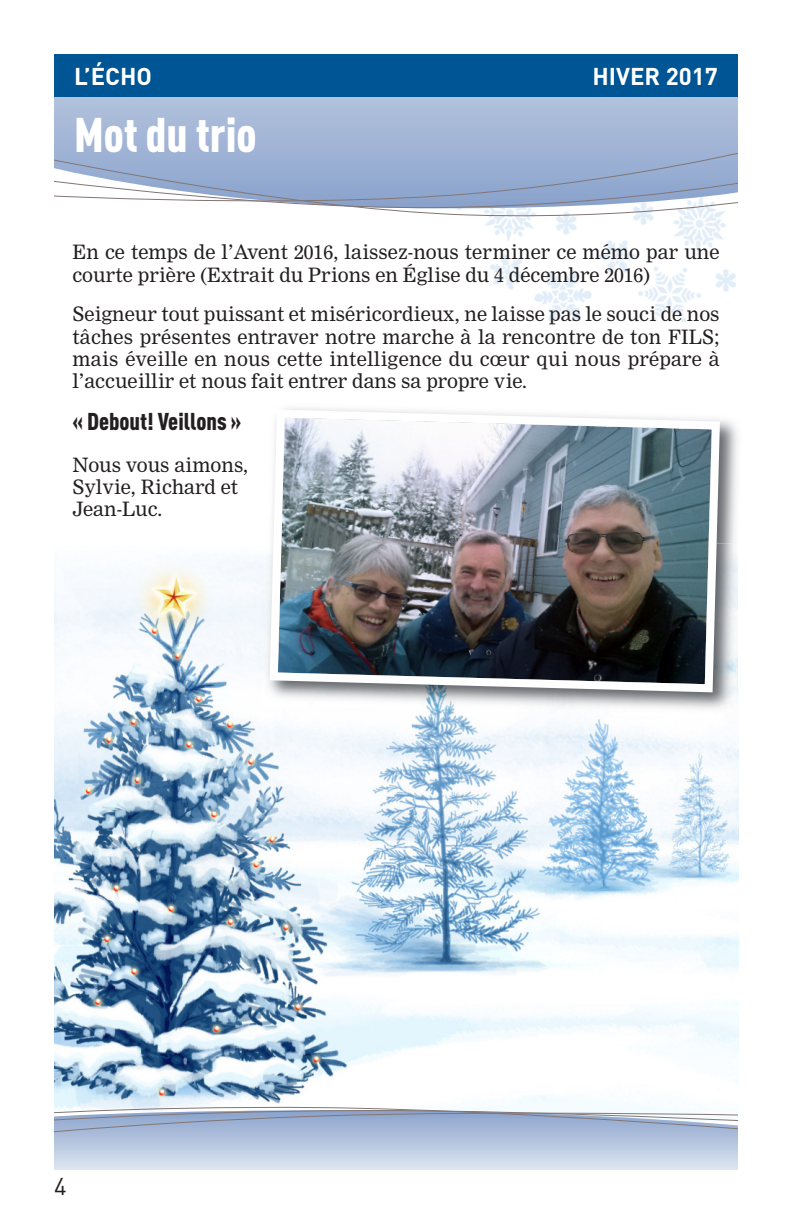
<style>
.page{position:relative;width:792px;height:1224px;background:#fff}
.page>*{position:absolute;margin:0;border:0;box-sizing:border-box;transform-origin:0 0}
.t1{font:900 48px "DIN Cond";color:#fff}
.t2{font:900 24px "DIN Cond";color:#231f20}
.t3{font:700 24px "DIN";color:#fff}
.t4{font:24px "DIN";color:#231f20}
.t5{font:19.4px/22.4px "Nimrod";color:#231f20}
</style>
<div class="page">
<img style="left:485px;top:221px;width:251px;height:100px">
<img style="left:54px;top:559px;width:684px;height:546px">
<svg style="left:54px;top:1140px;width:684px;height:30px;background:#c8d4e7"></svg>
<svg style="left:54px;top:1105px;width:684px;height:35px"></svg>
<img style="left:724px;top:420px;width:14px;height:124px">
<img style="left:260px;top:544px;width:478px;height:175px">
<img style="left:266px;top:408px;width:458px;height:288px">
<div style="left:54px;top:97px;width:684px;height:35px;background:#acbdda"></div>
<svg style="left:407px;top:212px;width:317px;height:9px"></svg>
<svg style="left:54px;top:132px;width:684px;height:80px;background:#a7b8d6"></svg>
<div style="left:54px;top:54px;width:684px;height:43px;background:#005594"></div>
<p class="t3" style="left:74px;top:62px;width:80px">L’ÉCHO</p>
<h1 class="t1" style="left:74px;top:118px;width:184px">Mot du trio</h1>
<p class="t3" style="left:592px;top:62px;width:127px">HIVER 2017</p>
<p class="t5" style="left:72px;top:242px;width:649px">En ce temps de l’Avent 2016, laissez-nous terminer ce mémo par une courte prière (Extrait du Prions en Église du 4 décembre 2016)</p>
<p class="t5" style="left:72px;top:304px;width:649px;text-align:justify">Seigneur tout puissant et miséricordieux, ne laisse pas le souci de nos tâches présentes entraver notre marche à la rencontre de ton FILS; mais éveille en nous cette intelligence du cœur qui nous prépare à l’accueillir et nous fait entrer dans sa propre vie.</p>
<p class="t2" style="left:72px;top:413px;width:170px">« Debout! Veillons »</p>
<p class="t5" style="left:72px;top:455px;width:177px">Nous vous aimons,<br>Sylvie, Richard et<br>Jean-Luc.</p>
<p class="t4" style="left:54px;top:1172px;width:14px">4</p>
</div>
